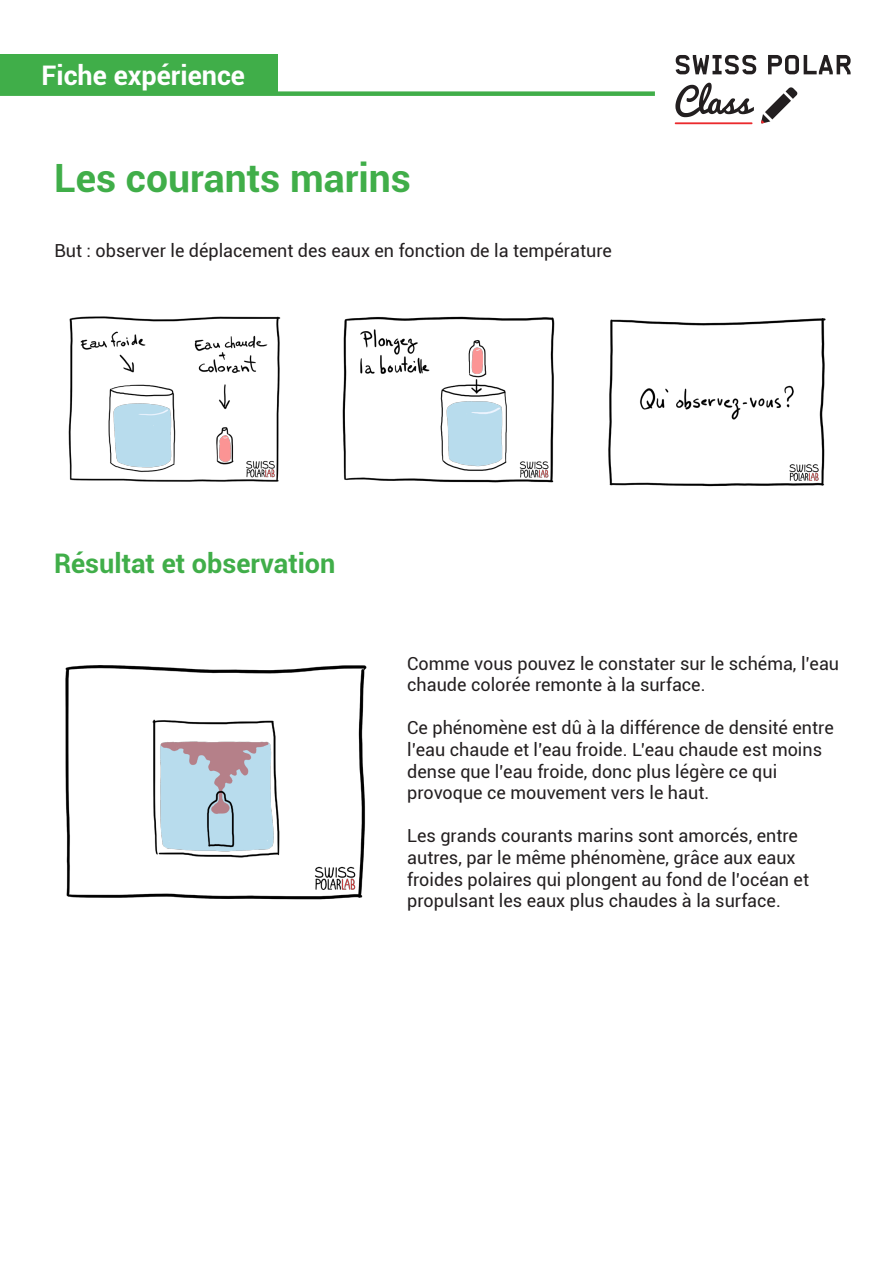
<style>
.page{position:relative;width:893px;height:1263px;background:#fff}
.page>*{position:absolute;margin:0;border:0;box-sizing:border-box;transform-origin:0 0}
.t1{font:700 39px "Roboto";color:#40ae49}
.t2{font:700 27px "Roboto";color:#40ae49}
.t3{font:700 27px "Roboto";color:#fff}
.t4{font:18px/21.6px "Roboto";color:#231f20}
</style>
<div class="page">
<div style="left:0;top:54px;width:278px;height:41px;background:#40ae49"></div>
<div style="left:0;top:91px;width:655px;height:5px;background:#40ae49"></div>
<svg style="left:676px;top:55px;width:80px;height:19px"></svg>
<svg style="left:768px;top:55px;width:83px;height:19px"></svg>
<hr style="left:675px;top:122px;width:77px;height:2px;background:#eb2a2e">
<svg style="left:761px;top:87px;width:37px;height:37px"></svg>
<svg style="left:675px;top:83px;width:79px;height:34px"></svg>
<img style="left:68px;top:316px;width:213px;height:166px">
<img style="left:342px;top:316px;width:213px;height:167px">
<img style="left:608px;top:318px;width:218px;height:169px">
<img style="left:65px;top:665px;width:302px;height:235px">
<p class="t3" style="left:41px;top:56px;width:205px">Fiche expérience</p>
<p class="t1" style="left:54px;top:151px;width:359px">Les courants marins</p>
<p class="t4" style="left:54px;top:239px;width:559px">But : observer le déplacement des eaux en fonction de la température</p>
<p class="t2" style="left:54px;top:544px;width:283px">Résultat et observation</p>
<p class="t4" style="left:407px;top:652px;width:433px">Comme vous pouvez le constater sur le schéma, l’eau chaude colorée remonte à la surface.</p>
<p class="t4" style="left:407px;top:716px;width:428px">Ce phénomène est dû à la différence de densité entre l’eau chaude et l’eau froide. L’eau chaude est moins dense que l’eau froide, donc plus légère ce qui</p>
<p class="t4" style="left:407px;top:781px;width:303px">provoque ce mouvement vers le haut.</p>
<p class="t4" style="left:407px;top:824px;width:403px">Les grands courants marins sont amorcés, entre autres, par le même phénomène, grâce aux eaux froides polaires qui plongent au fond de l’océan et propulsant les eaux plus chaudes à la surface.</p>
</div>
